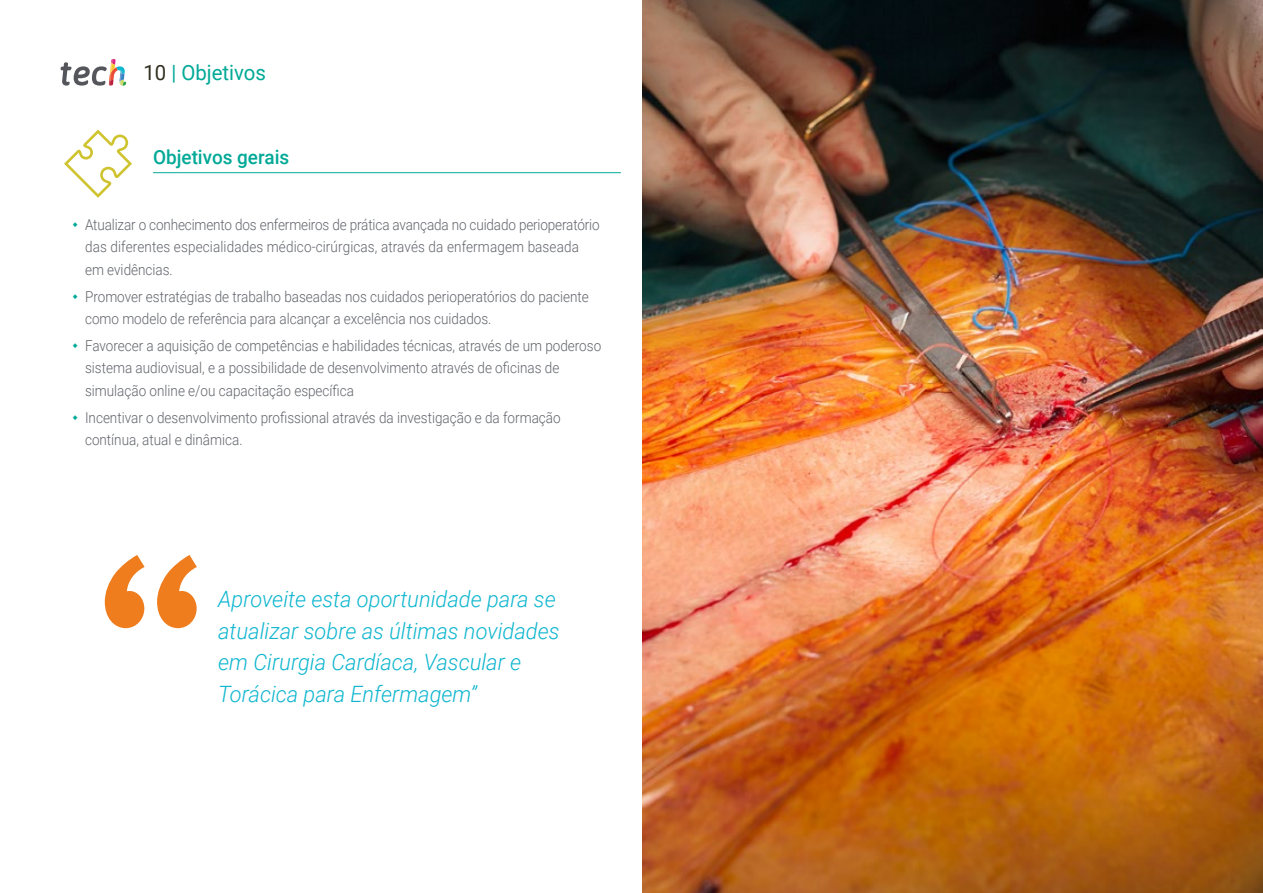
<style>
.page{position:relative;width:1263px;height:893px;background:#fff}
.page>*{position:absolute;margin:0;border:0;box-sizing:border-box;transform-origin:0 0}
.t1{font:italic 300 22.5px/31.5px "Roboto";color:#0fb6cf}
.t2{font:21px "Roboto";color:#00a996}
.t3{font:500 19.5px "Roboto";color:#00a996}
.t4{font:300 15px/22.5px "Roboto";color:#61646a;scale:.9 1}
.s1{color:#312e20}
.s2{color:#00aa97}
</style>
<div class="page">
<hr style="left:153px;top:172px;width:468px;height:1px;background:#00a996">
<svg style="left:64px;top:130px;width:68px;height:68px"></svg>
<svg style="left:61px;top:59px;width:65px;height:27px"></svg>
<img style="left:642px;top:0;width:621px;height:893px">
<svg style="left:105px;top:555px;width:92px;height:73px"></svg>
<h2 class="t2" style="left:144px;top:57px;width:124px"><span class="s1">10</span> <span class="s2">|</span> Objetivos</h2>
<h3 class="t3" style="left:153px;top:144px;width:138px">Objetivos gerais</h3>
<p class="t4" style="left:85px;top:213px;width:573px">Atualizar o conhecimento dos enfermeiros de prática avançada no cuidado perioperatório das diferentes especialidades médico-cirúrgicas, através da enfermagem baseada em evidências.</p>
<p class="t4" style="left:85px;top:284px;width:561px">Promover estratégias de trabalho baseadas nos cuidados perioperatórios do paciente como modelo de referência para alcançar a excelência nos cuidados.</p>
<p class="t4" style="left:85px;top:334px;width:575px">Favorecer a aquisição de competências e habilidades técnicas, através de um poderoso sistema audiovisual, e a possibilidade de desenvolvimento através de oficinas de simulação online e/ou capacitação específica</p>
<p class="t4" style="left:85px;top:405px;width:530px">Incentivar o desenvolvimento profissional através da investigação e da formação contínua, atual e dinâmica.</p>
<h1 class="t1" style="left:218px;top:583px;width:343px">Aproveite esta oportunidade para se atualizar sobre as últimas novidades em Cirurgia Cardíaca, Vascular e Torácica para Enfermagem”</h1>
</div>
